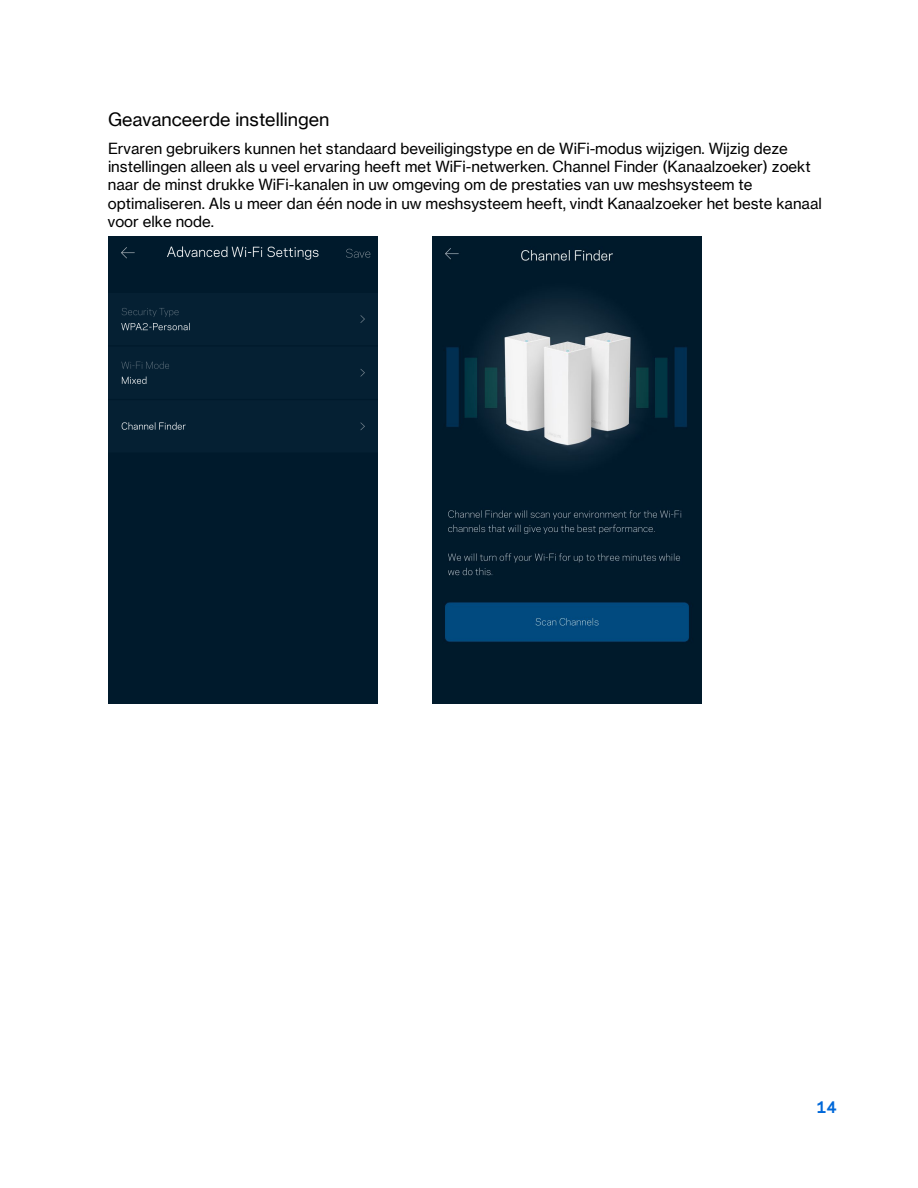
<style>
.page{position:relative;width:918px;height:1188px;background:#fff}
.page>*{position:absolute;margin:0;border:0;box-sizing:border-box;transform-origin:0 0}
.t1{font:18px "Neue Haas Grotesk Text Pro";color:#000}
.t2{font:15px/18.3px "Neue Haas Grotesk Text Pro";color:#000}
.t3{font:700 15px "Galaxie Polaris";color:#0068d9}
</style>
<div class="page">
<div style="left:108px;top:237px;width:270px;height:466px;background:#001a2c"></div>
<img style="left:432px;top:236px;width:270px;height:468px">
<h3 class="t1" style="left:108px;top:108px;width:223px">Geavanceerde instellingen</h3>
<p class="t2" style="left:108px;top:139px;width:715px">Ervaren gebruikers kunnen het standaard beveiligingstype en de WiFi-modus wijzigen. Wijzig deze instellingen alleen als u veel ervaring heeft met WiFi-netwerken. Channel Finder (Kanaalzoeker) zoekt naar de minst drukke WiFi-kanalen in uw omgeving om de prestaties van uw meshsysteem te optimaliseren. Als u meer dan één node in uw meshsysteem heeft, vindt Kanaalzoeker het beste kanaal voor elke node.</p>
<p class="t3" style="left:816px;top:1096px;width:23px">14</p>
</div>
